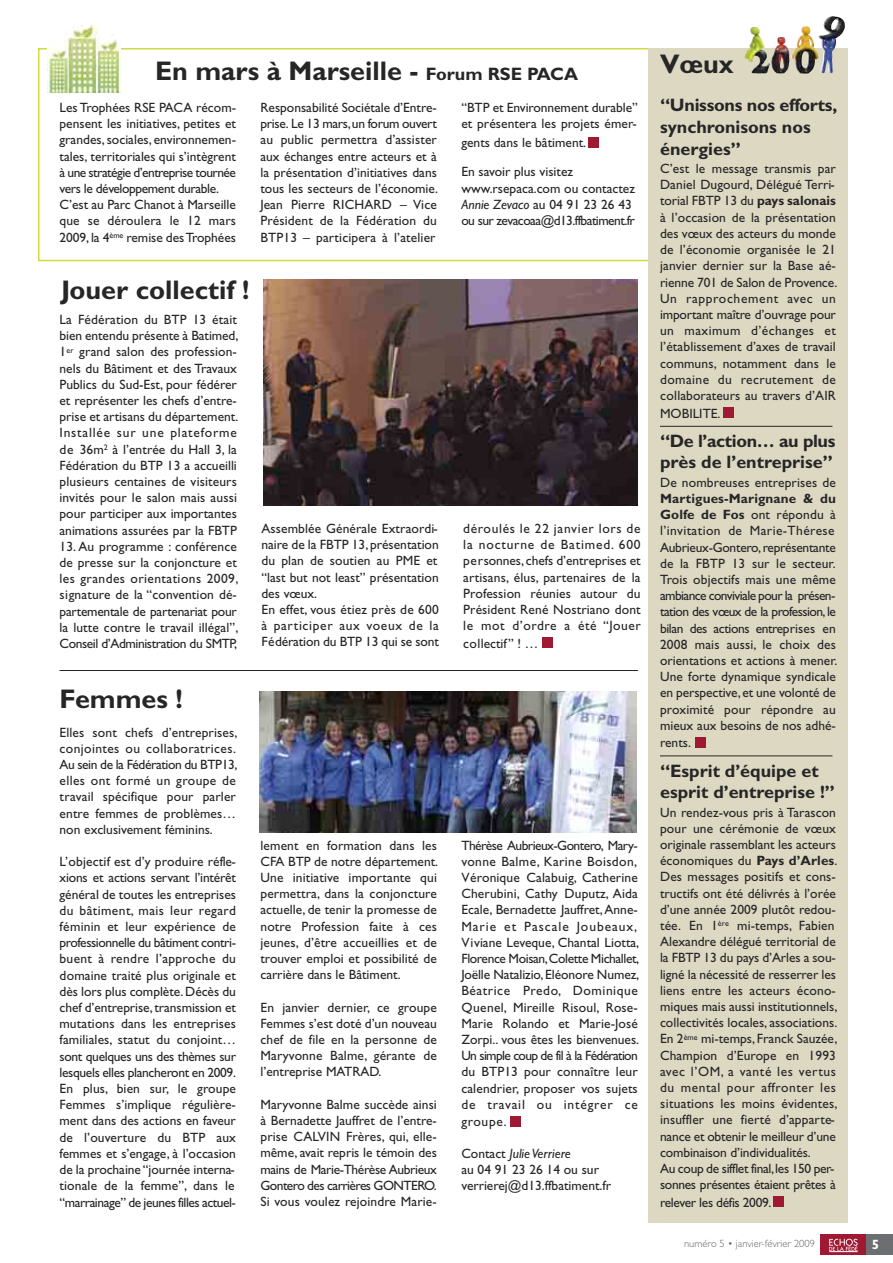
<style>
.page{position:relative;width:893px;height:1263px;background:#fff}
.page>*{position:absolute;margin:0;border:0;box-sizing:border-box;transform-origin:0 0}
.t1{font:700 27px "Gill Sans";color:#272627}
.t2{font:700 18px/21.6px "Gill Sans";color:#272627}
.t3{font:13.5px/16.2px "Gill Sans";color:#272627}
.t4{font:13.5px "Gill Sans";letter-spacing:-.025em;color:#272627}
.t5{font:700 13.5px "Gill Sans";color:#fff}
.t6{font:300 10.5px "Gill Sans";color:#686768}
.s1{font-size:18px}
.s2{font-style:italic}
.s3{font-weight:700}
</style>
<div class="page">
<div style="left:38px;top:48px;width:622px;height:213px;border:2px solid #cedb44"></div>
<div style="left:648px;top:48px;width:200px;height:1175px;background:#ddd8c2"></div>
<div style="left:820px;top:1234px;width:52px;height:20px;background:#9f1932"></div>
<div style="left:867px;top:1234px;width:26px;height:20px;background:#6d6e71"></div>
<svg style="left:829px;top:1239px;width:29px;height:13px"></svg>
<hr style="left:60px;top:670px;width:578px;height:1px;background:#272627">
<img style="left:47px;top:25px;width:73px;height:67px">
<div style="left:589px;top:137px;width:10px;height:10px;background:#9f1932"></div>
<div style="left:511px;top:1116px;width:10px;height:10px;background:#9f1932"></div>
<img style="left:259px;top:691px;width:377px;height:142px">
<div style="left:723px;top:407px;width:11px;height:11px;background:#9f1932"></div>
<div style="left:695px;top:737px;width:10px;height:10px;background:#9f1932"></div>
<div style="left:773px;top:1196px;width:11px;height:11px;background:#9f1932"></div>
<hr style="left:660px;top:426px;width:172px;height:1px;background:#272627">
<hr style="left:660px;top:755px;width:172px;height:1px;background:#272627">
<div style="left:542px;top:637px;width:11px;height:11px;background:#9f1932"></div>
<img style="left:264px;top:279px;width:373px;height:227px">
<img style="left:745px;top:16px;width:97px;height:58px">
<h1 class="t1" style="left:155px;top:61px;width:425px">En mars à Marseille - <span class="s1">Forum RSE PACA</span></h1>
<p class="t3" style="left:60px;top:101px;width:178px">Les Trophées RSE PACA récom&shy;pensent les initiatives, petites et grandes, sociales, environnemen&shy;tales, territoriales qui s’intègrent à une stratégie d’entreprise tournée vers le développement durable.<br>C’est au Parc Chanot à Marseille que se déroulera le 12 mars 2009, la 4<sup>ème</sup> remise des Trophées</p>
<p class="t3" style="left:260px;top:101px;width:179px;text-align:justify">Responsabilité Sociétale d’Entre&shy;prise. Le 13 mars, un forum ouvert au public permettra d’assister aux échanges entre acteurs et à la présentation d’initiatives dans tous les secteurs de l’économie.<br>Jean Pierre RICHARD – Vice Président de la Fédération du BTP13 – participera à l’atelier</p>
<p class="t3" style="left:461px;top:101px;width:178px">“BTP et Environnement durable” et présentera les projets émer-</p>
<p class="t3" style="left:461px;top:130px;width:126px;line-height:29.1px">gents dans le bâtiment.<br>En savoir plus visitez</p>
<p class="t3" style="left:461px;top:182px;width:175px">www.rsepaca.com ou contactez<br><span class="s2">Annie Zevaco</span> au 04 91 23 26 43 ou sur zevacoaa@d13.ffbatiment.fr</p>
<h1 class="t1" style="left:61px;top:281px;width:190px">Jouer collectif !</h1>
<p class="t3" style="left:60px;top:313px;width:180px;text-align:justify">La Fédération du BTP 13 était bien entendu présente à Batimed, 1<sup>er</sup> grand salon des profession&shy;nels du Bâtiment et des Travaux Publics du Sud-Est, pour fédérer et représenter les chefs d’entre&shy;prise et artisans du département.<br>Installée sur une plateforme de 36m<sup>2</sup> à l’entrée du Hall 3, la Fédération du BTP 13 a accueilli plusieurs centaines de visiteurs invités pour le salon mais aussi pour participer aux importantes animations assurées par la FBTP</p>
<p class="t3" style="left:60px;top:540px;width:180px;text-align:justify">13. Au programme : conférence de presse sur la conjoncture et les grandes orientations 2009, signature de la “convention dé&shy;partementale de partenariat pour la lutte contre le travail illégal”, Conseil d’Administration du SMTP,</p>
<p class="t3" style="left:261px;top:522px;width:179px">Assemblée Générale Extraordi&shy;naire de la FBTP 13, présentation du plan de soutien au PME et “last but not least” présentation des vœux.<br>En effet, vous étiez près de 600 à participer aux voeux de la<br>Fédération du BTP 13 qui se sont</p>
<p class="t3" style="left:463px;top:522px;width:179px;text-align:justify">déroulés le 22 janvier lors de la nocturne de Batimed. 600 personnes, chefs d’entreprises et artisans, élus, partenaires de la Profession réunies autour du Président René Nostriano dont le mot d’ordre a été “Jouer</p>
<p class="t3" style="left:463px;top:637px;width:77px">collectif” ! …</p>
<h1 class="t1" style="left:60px;top:690px;width:125px">Femmes !</h1>
<p class="t3" style="left:60px;top:725px;width:179px;text-align:justify">Elles sont chefs d’entreprises, conjointes ou collaboratrices.<br>Au sein de la Fédération du BTP13, elles ont formé un groupe de travail spécifique pour parler entre femmes de problèmes… non exclusivement féminins.</p>
<p class="t3" style="left:60px;top:855px;width:178px;text-align:justify">L’objectif est d’y produire réfle&shy;xions et actions servant l’intérêt général de toutes les entreprises du bâtiment, mais leur regard féminin et leur expérience de professionnelle du bâtiment contri&shy;buent à rendre l’approche du domaine traité plus originale et dès lors plus complète. Décès du chef d’entreprise, transmission et mutations dans les entreprises familiales, statut du conjoint… sont quelques uns des thèmes sur lesquels elles plancheront en 2009.<br>En plus, bien sur, le groupe Femmes s’implique régulière&shy;ment dans des actions en faveur de l’ouverture du BTP aux femmes et s’engage, à l’occasion de la prochaine “journée interna&shy;tionale de la femme”, dans le “marrainage” de jeunes filles actuel-</p>
<p class="t3" style="left:260px;top:838px;width:179px;text-align:justify">lement en formation dans les CFA BTP de notre département.<br>Une initiative importante qui permettra, dans la conjoncture actuelle, de tenir la promesse de notre Profession faite à ces jeunes, d’être accueillies et de trouver emploi et possibilité de carrière dans le Bâtiment.</p>
<p class="t3" style="left:260px;top:1000px;width:178px;text-align:justify">En janvier dernier, ce groupe Femmes s’est doté d’un nouveau chef de file en la personne de Maryvonne Balme, gérante de l’entreprise MATRAD.</p>
<p class="t3" style="left:260px;top:1097px;width:178px;text-align:justify">Maryvonne Balme succède ainsi à Bernadette Jauffret de l’entre&shy;prise CALVIN Frères, qui, elle&shy;même, avait repris le témoin des mains de Marie-Thérèse Aubrieux Gontero des carrières GONTERO.<br>Si vous voulez rejoindre Marie-</p>
<p class="t3" style="left:461px;top:838px;width:179px">Thérèse Aubrieux-Gontero, Mary&shy;vonne Balme, Karine Boisdon,<br>Véronique Calabuig, Catherine<br>Cherubini, Cathy Duputz, Aida<br>Ecale, Bernadette Jauffret, Anne-<br>Marie et Pascale Joubeaux,<br>Viviane Leveque, Chantal Liotta,<br>Florence Moisan, Colette Michallet,<br>Joëlle Natalizio, Eléonore Numez,<br>Béatrice Predo, Dominique<br>Quenel, Mireille Risoul, Rose-<br>Marie Rolando et Marie-José<br>Zorpi.. vous êtes les bienvenues.<br>Un simple coup de fil à la Fédération du BTP13 pour connaître leur calendrier, proposer vos sujets de travail ou intégrer ce</p>
<p class="t3" style="left:461px;top:1115px;width:47px">groupe.</p>
<p class="t3" style="left:461px;top:1146px;width:151px">Contact <span class="s2">Julie Verriere<br></span>au 04 91 23 26 14 ou sur verrierej@d13.ffbatiment.fr</p>
<h1 class="t1" style="left:660px;top:54px;width:75px">Vœux</h1>
<h2 class="t2" style="left:660px;top:96px;width:179px">“Unissons nos efforts, synchronisons nos énergies”</h2>
<p class="t3" style="left:660px;top:162px;width:179px">C’est le message transmis par<br>Daniel Dugourd, Délégué Terri&shy;torial FBTP 13 du <span class="s3">pays salonais </span>à l’occasion de la présentation des vœux des acteurs du monde de l’économie organisée le 21 janvier dernier sur la Base aé&shy;rienne 701 de Salon de Provence.<br>Un rapprochement avec un important maître d’ouvrage pour un maximum d’échanges et l’établissement d’axes de travail communs, notamment dans le domaine du recrutement de collaborateurs au travers d’AIR</p>
<p class="t3" style="left:660px;top:406px;width:62px">MOBILITE.</p>
<h2 class="t2" style="left:660px;top:432px;width:177px">“De l’action… au plus près de l’entreprise”</h2>
<p class="t3" style="left:660px;top:476px;width:177px">De nombreuses entreprises de</p>
<p class="t3" style="left:660px;top:492px;width:179px"><span class="s3">Martigues-Marignane &amp; du<br>Golfe de Fos</span> ont répondu à l’invitation de Marie-Thérese<br>Aubrieux-Gontero, représentante de la FBTP 13 sur le secteur.<br>Trois objectifs mais une même ambiance conviviale pour la présen&shy;tation des vœux de la profession, le bilan des actions entreprises en<br>2008 mais aussi, le choix des orientations et actions à mener.<br>Une forte dynamique syndicale en perspective, et une volonté de proximité pour répondre au mieux aux besoins de nos adhé-</p>
<p class="t3" style="left:660px;top:736px;width:32px">rents.</p>
<h2 class="t2" style="left:660px;top:762px;width:176px">“Esprit d’équipe et esprit d’entreprise !”</h2>
<p class="t3" style="left:660px;top:805px;width:179px">Un rendez-vous pris à Tarascon pour une cérémonie de vœux originale rassemblant les acteurs économiques du <span class="s3">Pays d’Arles</span>.<br>Des messages positifs et cons&shy;tructifs ont été délivrés à l’orée d’une année 2009 plutôt redou&shy;tée. En 1<sup>ère</sup> mi-temps, Fabien<br>Alexandre délégué territorial de la FBTP 13 du pays d’Arles a sou&shy;ligné la nécessité de resserrer les liens entre les acteurs écono&shy;miques mais aussi institutionnels, collectivités locales, associations.<br>En 2<sup>ème</sup> mi-temps, Franck Sauzée,<br>Champion d’Europe en 1993 avec l’OM, a vanté les vertus du mental pour affronter les situations les moins évidentes, insuffler une fierté d’apparte&shy;nance et obtenir le meilleur d’une combinaison d’individualités.<br>Au coup de sifflet final, les 150 per&shy;sonnes présentes étaient prêtes à</p>
<p class="t4" style="left:660px;top:1198px;width:113px">relever les défis 2009.</p>
<p class="t6" style="left:684px;top:1240px;width:132px">numéro 5 • janvier-février 2009</p>
<p class="t5" style="left:872px;top:1239px;width:9px">5</p>
</div>
